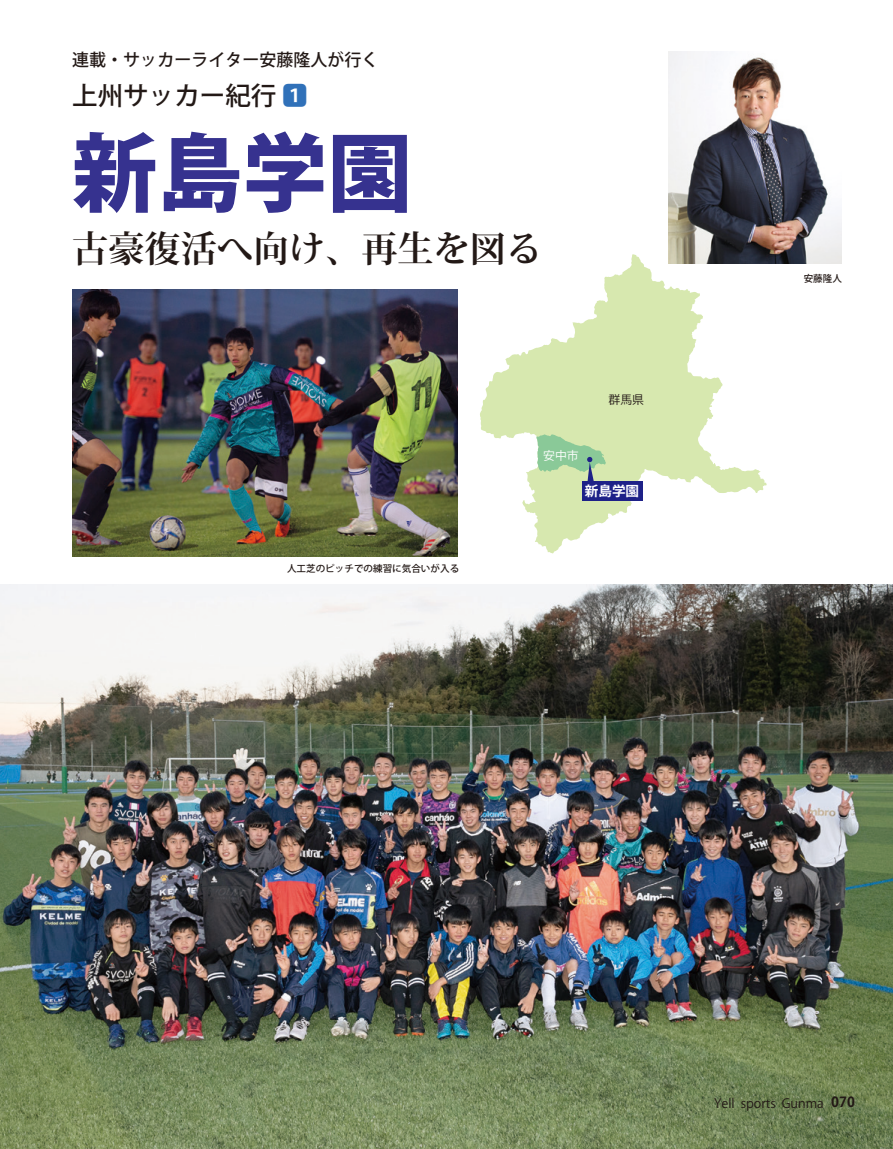
<style>
.page{position:relative;width:893px;height:1149px;background:#fff}
.page>*{position:absolute;margin:0;border:0;box-sizing:border-box;transform-origin:0 0}
.t1{font:800 85.05px "Koz Go Pro";color:#36328f}
.t2{font:700 36.15px "Koz Min Pro";color:#231916}
.t3{font:500 25.5px "Koz Go Pro";color:#231916}
.t4{font:500 16.95px "Koz Go Pro";color:#231916}
.t5{font:700 13.8px "Koz Go Pro";color:#231916}
.t6{font:700 13.65px "Koz Go Pro";color:#fff}
.t7{font:12.75px "Koz Go Pro";color:#231916}
.t8{font:11.85px "Koz Go Pro";color:#fff}
.t9{font:11.85px "Koz Go Pro";color:#231916}
.t10{font:500 9.6px "Koz Go Pro";color:#231916}
.s1{color:#3071b9}
</style>
<div class="page">
<img style="left:0;top:584px;width:893px;height:564px">
<img style="left:72px;top:289px;width:386px;height:267px">
<svg style="left:480px;top:254px;width:287px;height:300px"></svg>
<div style="left:582px;top:481px;width:61px;height:19px;background:#1e2188"></div>
<svg style="left:536px;top:433px;width:70px;height:51px;background:#abd1a3"></svg>
<img style="left:669px;top:51px;width:173px;height:212px">
<h3 class="t4" style="left:72px;top:49px;width:308px">連載・サッカーライター安藤隆人が行く</h3>
<h3 class="t3" style="left:72px;top:80px;width:237px">上州サッカー紀行 <span class="s1">1</span></h3>
<h1 class="t1" style="left:72px;top:118px;width:342px">新島学園</h1>
<h2 class="t2" style="left:72px;top:222px;width:471px">古豪復活へ向け、再生を図る</h2>
<p class="t8" style="left:543px;top:448px;width:37px">安中市</p>
<p class="t9" style="left:608px;top:392px;width:37px">群馬県</p>
<p class="t10" style="left:287px;top:562px;width:174px">人工芝のピッチでの練習に気合いが入る</p>
<h3 class="t6" style="left:585px;top:482px;width:56px">新島学園</h3>
<p class="t10" style="left:804px;top:272px;width:40px">安藤隆人</p>
<h3 class="t7" style="left:714px;top:1094px;width:22px">Yell</h3>
<h3 class="t7" style="left:782px;top:1094px;width:44px">Gunma</h3>
<h3 class="t7" style="left:741px;top:1094px;width:37px">sports</h3>
<h3 class="t5" style="left:831px;top:1092px;width:25px">070</h3>
</div>
